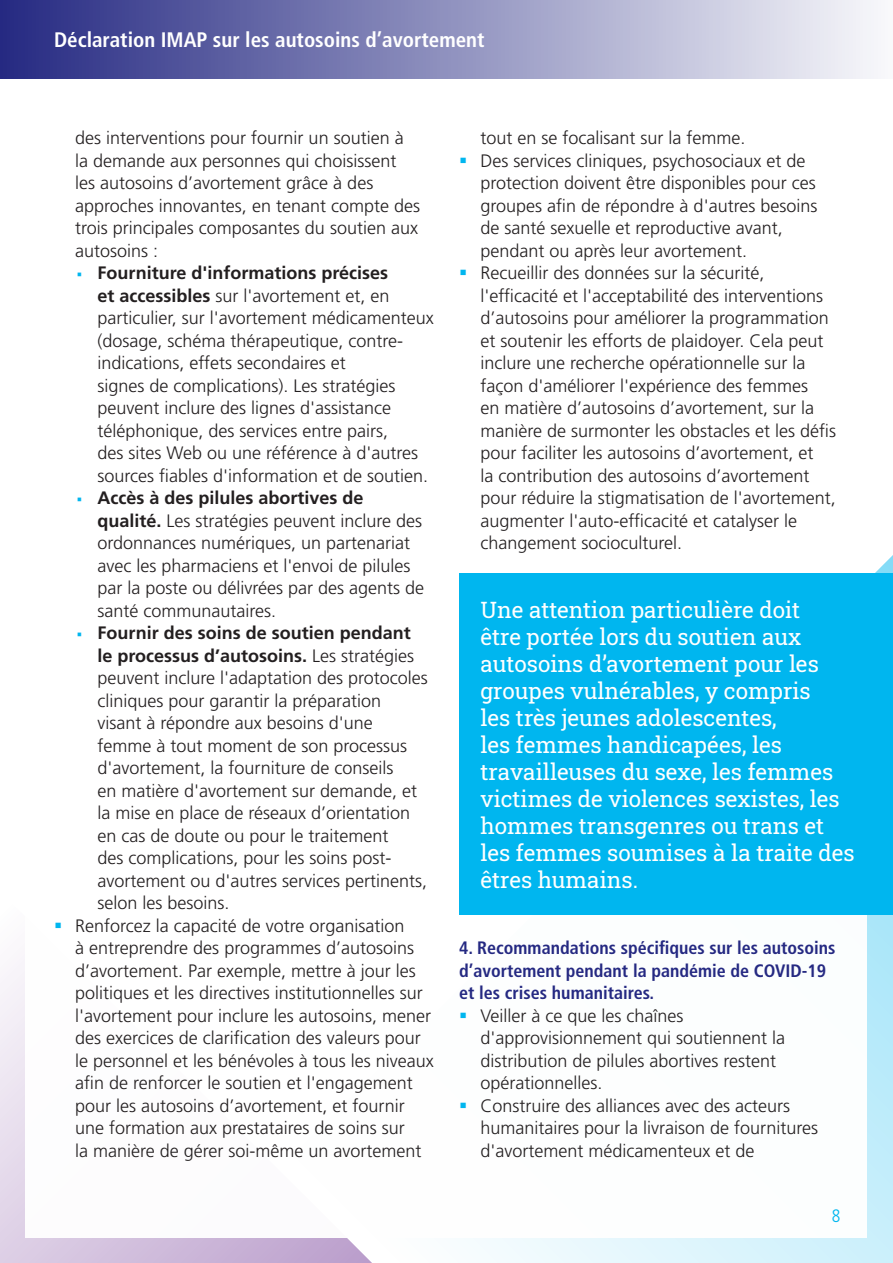
<style>
.page{position:relative;width:893px;height:1263px;background:#fff}
.page>*{position:absolute;margin:0;border:0;box-sizing:border-box;transform-origin:0 0}
.pullout_right{font:22.5px/27px "Roboto Slab";color:#fff}
.t1{font:700 condensed 21px "Frutiger LT Std";color:#fff}
.t2{font:300 18px/22.5px "Frutiger LT Std";color:#231f20}
.bullets{font:700 condensed 18px/22.5px "Frutiger LT Std";color:#252982}
.t3{font:300 condensed 18px "Frutiger LT Std";color:#00b6ef}
.s1{font-family:"Acumin Variable Concept";font-weight:400;color:#00b6ef}
.s2{font-weight:700}
</style>
<div class="page">
<svg style="left:473px;top:555px;width:420px;height:708px;background:#d0f1fb"></svg>
<svg style="left:0;top:959px;width:372px;height:304px;background:#dbcde4"></svg>
<div style="left:0;top:0;width:893px;height:79px;background:linear-gradient(to right,#252982,#f9f9fb)"></div>
<div style="left:26px;top:109px;width:841px;height:1128px;background:#fff"></div>
<div style="left:459px;top:573px;width:434px;height:342px;background:#00b6ef"></div>
<p class="t1" style="left:54px;top:27px;width:432px">Déclaration IMAP sur les autosoins d’avortement</p>
<p class="t2" style="left:75px;top:127px;width:346px">des interventions pour fournir un soutien à la demande aux personnes qui choisissent les autosoins d’avortement grâce à des approches innovantes, en tenant compte des trois principales composantes du soutien aux autosoins :</p>
<p class="t2" style="left:98px;top:262px;width:338px;text-indent:-21px"><span class="s1">•</span> <span class="s2">Fourniture d'informations précises<br>et accessibles</span> sur l'avortement et, en particulier, sur l'avortement médicamenteux (dosage, schéma thérapeutique, contre&shy;indications, effets secondaires et<br>signes de complications). Les stratégies peuvent inclure des lignes d'assistance téléphonique, des services entre pairs,<br>des sites Web ou une référence à d'autres sources fiables d'information et de soutien.</p>
<p class="t2" style="left:98px;top:487px;width:328px;text-indent:-21px"><span class="s1">•</span> <span class="s2">Accès à des pilules abortives de qualité.</span> Les stratégies peuvent inclure des ordonnances numériques, un partenariat avec les pharmaciens et l'envoi de pilules par la poste ou délivrées par des agents de santé communautaires.</p>
<p class="t2" style="left:98px;top:622px;width:332px;text-indent:-21px"><span class="s1">•</span> <span class="s2">Fournir des soins de soutien pendant le processus d’autosoins.</span> Les stratégies peuvent inclure l'adaptation des protocoles cliniques pour garantir la préparation visant à répondre aux besoins d'une femme à tout moment de son processus d'avortement, la fourniture de conseils<br>en matière d'avortement sur demande, et la mise en place de réseaux d’orientation en cas de doute ou pour le traitement<br>des complications, pour les soins post&shy;avortement ou d'autres services pertinents, selon les besoins.</p>
<p class="t2" style="left:75px;top:914px;width:360px">Renforcez la capacité de votre organisation<br>à entreprendre des programmes d’autosoins d’avortement. Par exemple, mettre à jour les politiques et les directives institutionnelles sur l'avortement pour inclure les autosoins, mener des exercices de clarification des valeurs pour le personnel et les bénévoles à tous les niveaux afin de renforcer le soutien et l'engagement pour les autosoins d’avortement, et fournir une formation aux prestataires de soins sur<br>la manière de gérer soi-même un avortement</p>
<p class="t2" style="left:480px;top:127px;width:267px">tout en se focalisant sur la femme.</p>
<p class="t2" style="left:480px;top:149px;width:338px">Des services cliniques, psychosociaux et de protection doivent être disponibles pour ces groupes afin de répondre à d'autres besoins de santé sexuelle et reproductive avant, pendant ou après leur avortement.</p>
<p class="t2" style="left:480px;top:262px;width:357px">Recueillir des données sur la sécurité, l'efficacité et l'acceptabilité des interventions d’autosoins pour améliorer la programmation et soutenir les efforts de plaidoyer. Cela peut inclure une recherche opérationnelle sur la façon d'améliorer l'expérience des femmes<br>en matière d’autosoins d’avortement, sur la manière de surmonter les obstacles et les défis pour faciliter les autosoins d’avortement, et<br>la contribution des autosoins d’avortement pour réduire la stigmatisation de l'avortement, augmenter l'auto-efficacité et catalyser le changement socioculturel.</p>
<p class="pullout_right" style="left:480px;top:596px;width:376px">Une attention particulière doit<br>être portée lors du soutien aux autosoins d’avortement pour les groupes vulnérables, y compris<br>les très jeunes adolescentes,<br>les femmes handicapées, les travailleuses du sexe, les femmes victimes de violences sexistes, les hommes transgenres ou trans et les femmes soumises à la traite des êtres humains.</p>
<p class="bullets" style="left:459px;top:937px;width:378px">4. Recommandations spécifiques sur les autosoins d’avortement pendant la pandémie de COVID-19 et les crises humanitaires.</p>
<p class="t2" style="left:480px;top:1004px;width:306px">Veiller à ce que les chaînes d'approvisionnement qui soutiennent la distribution de pilules abortives restent opérationnelles.</p>
<p class="t2" style="left:480px;top:1094px;width:339px">Construire des alliances avec des acteurs humanitaires pour la livraison de fournitures d'avortement médicamenteux et de</p>
<p class="t3" style="left:832px;top:1205px;width:10px">8</p>
</div>
